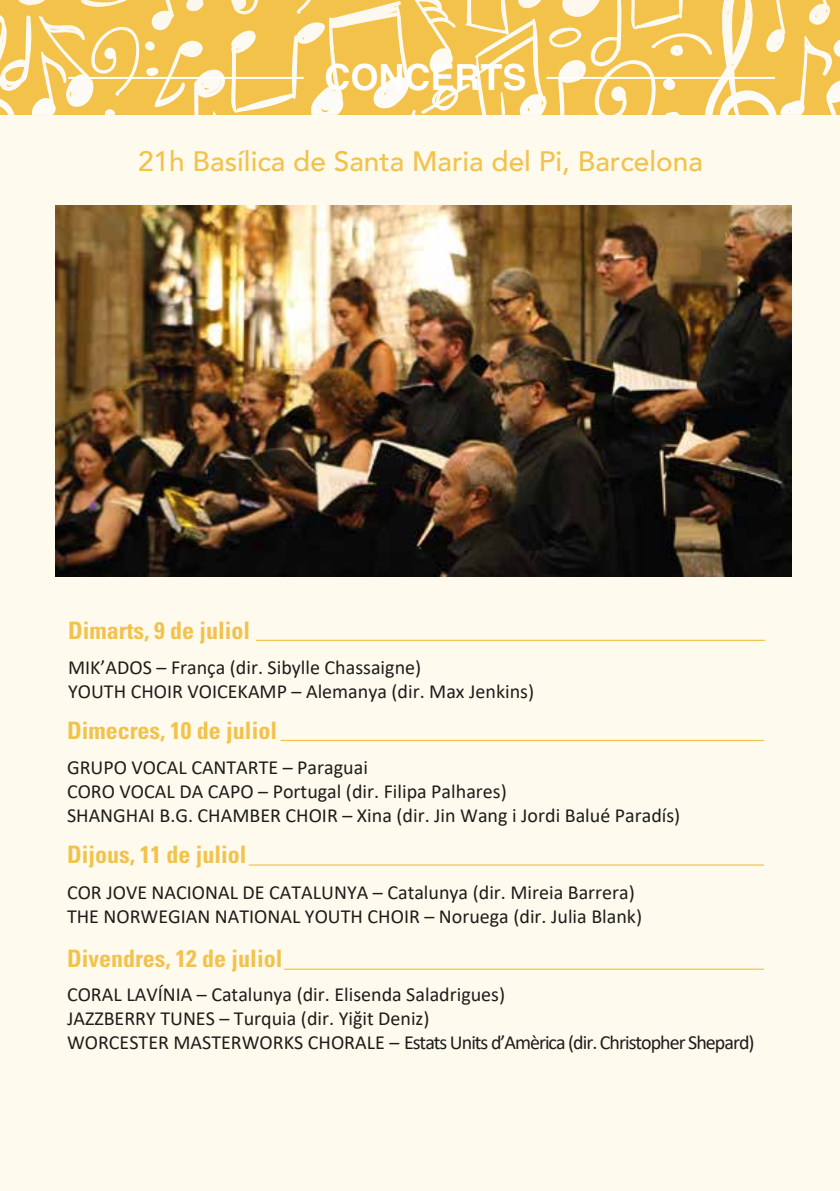
<style>
.page{position:relative;width:840px;height:1191px;background:#fff}
.page>*{position:absolute;margin:0;border:0;box-sizing:border-box;transform-origin:0 0}
.t1{font:700 36px "Helvetica";color:#fff}
.t2{font:500 28px "Avenir";color:#f3c24b}
.t3{font:700 condensed 24px "Univers LT Std";color:#f3c24b}
.t4{font:20px/24px "Calibri";color:#1d1d1b}
</style>
<div class="page">
<div style="left:0;top:109px;width:839px;height:1082px;background:#fefaed"></div>
<hr style="left:255px;top:640px;width:509px;height:1px;background:#f3c24b">
<hr style="left:280px;top:740px;width:483px;height:1px;background:#f3c24b">
<hr style="left:248px;top:864px;width:515px;height:1px;background:#f3c24b">
<hr style="left:284px;top:968px;width:479px;height:1px;background:#f3c24b">
<svg style="left:0;top:0;width:839px;height:115px;fill:#f3c24b"></svg>
<svg style="left:631px;top:0;width:200px;height:115px"></svg>
<hr style="left:68px;top:77px;width:235px;height:2px;background:#fff">
<hr style="left:546px;top:77px;width:228px;height:2px;background:#fff">
<img style="left:56px;top:205px;width:734px;height:371px">
<h1 class="t1" style="left:324px;top:48px;width:203px">CONCERTS</h1>
<h2 class="t2" style="left:138px;top:137px;width:566px">21h Basílica de Santa Maria del Pi, Barcelona</h2>
<p class="t3" style="left:68px;top:615px;width:183px">Dimarts, 9 de juliol</p>
<p class="t4" style="left:68px;top:655px;width:467px">MIK’ADOS – França (dir. Sibylle Chassaigne)<br>YOUTH CHOIR VOICEKAMP – Alemanya (dir. Max Jenkins)</p>
<p class="t3" style="left:67px;top:715px;width:211px">Dimecres, 10 de juliol</p>
<p class="t4" style="left:67px;top:755px;width:614px">GRUPO VOCAL CANTARTE – Paraguai<br>CORO VOCAL DA CAPO – Portugal (dir. Filipa Palhares)<br>SHANGHAI B.G. CHAMBER CHOIR – Xina (dir. Jin Wang i Jordi Balué Paradís)</p>
<p class="t3" style="left:67px;top:840px;width:181px">Dijous, 11 de juliol</p>
<p class="t4" style="left:67px;top:879px;width:576px">COR JOVE NACIONAL DE CATALUNYA – Catalunya (dir. Mireia Barrera)<br>THE NORWEGIAN NATIONAL YOUTH CHOIR – Noruega (dir. Julia Blank)</p>
<p class="t3" style="left:67px;top:944px;width:217px">Divendres, 12 de juliol</p>
<p class="t4" style="left:67px;top:981px;width:688px">CORAL LAVÍNIA – Catalunya (dir. Elisenda Saladrigues)<br>JAZZBERRY TUNES – Turquia (dir. Yiğit Deniz)<br>WORCESTER MASTERWORKS CHORALE – Estats Units d’Amèrica (dir. Christopher Shepard)</p>
</div>
